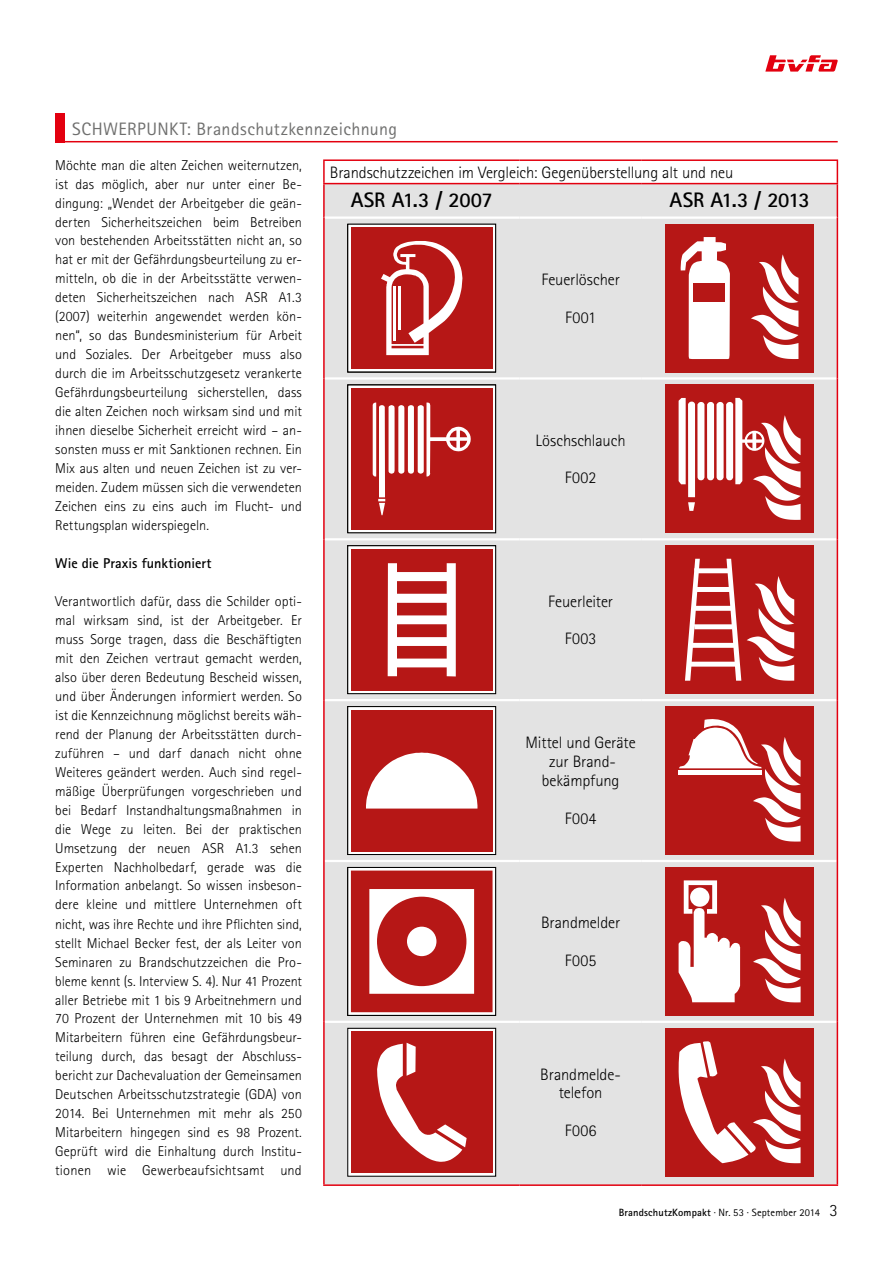
<style>
.page{position:relative;width:893px;height:1263px;background:#fff}
.page>*{position:absolute;margin:0;border:0;box-sizing:border-box;transform-origin:0 0}
.t1{font:700 21px "Rotis Sans Serif Std";letter-spacing:-.02em;color:#000}
.t2{font:18px "Rotis Sans Serif Std";letter-spacing:.02em;color:#6f6f6e}
.t3{font:300 16.5px/18.9px "Rotis Sans Serif Std";letter-spacing:-.005em;color:#000;text-align:center}
.t4{font:300 14.25px/19px "Rotis Sans Serif Std";letter-spacing:.005em;color:#000;text-align:justify}
.t5{font:700 14.25px "Rotis Sans Serif Std";color:#000}
.t6{font:10.5px "Rotis Sans Serif Std";letter-spacing:.01em;color:#000}
.s1{font-weight:700}
.s2{font-weight:300;font-size:17.25px}
</style>
<div class="page">
<svg style="left:765px;top:55px;width:73px;height:17px"></svg>
<div style="left:55px;top:113px;width:10px;height:29px;background:#e3000f"></div>
<hr style="left:55px;top:141px;width:783px;height:1px;background:#e3000f">
<div style="left:325px;top:184px;width:512px;height:1000px;background:#e3e3e3"></div>
<hr style="left:323px;top:159px;width:196px;height:2px;background:#e3000f">
<hr style="left:323px;top:161px;width:2px;height:22px;background:#e3000f">
<hr style="left:519px;top:159px;width:123px;height:2px;background:#e3000f">
<hr style="left:642px;top:159px;width:196px;height:2px;background:#e3000f">
<svg style="left:837px;top:161px;width:1px;height:22px"></svg>
<hr style="left:323px;top:183px;width:196px;height:1px;background:#e3000f">
<hr style="left:519px;top:183px;width:123px;height:1px;background:#e3000f">
<hr style="left:642px;top:183px;width:196px;height:1px;background:#e3000f">
<hr style="left:323px;top:184px;width:2px;height:34px;background:#e3000f">
<hr style="left:837px;top:184px;width:1px;height:34px;background:#e3000f">
<hr style="left:325px;top:377px;width:194px;height:3px;background:#fff">
<hr style="left:519px;top:377px;width:123px;height:3px;background:#fff">
<hr style="left:642px;top:377px;width:195px;height:3px;background:#fff">
<hr style="left:325px;top:216px;width:194px;height:3px;background:#fff">
<hr style="left:519px;top:216px;width:123px;height:3px;background:#fff">
<hr style="left:642px;top:216px;width:195px;height:3px;background:#fff">
<hr style="left:325px;top:538px;width:194px;height:2px;background:#fff">
<hr style="left:519px;top:538px;width:123px;height:2px;background:#fff">
<hr style="left:642px;top:538px;width:195px;height:2px;background:#fff">
<hr style="left:325px;top:699px;width:194px;height:2px;background:#fff">
<hr style="left:519px;top:699px;width:123px;height:2px;background:#fff">
<hr style="left:642px;top:699px;width:195px;height:2px;background:#fff">
<hr style="left:325px;top:860px;width:194px;height:2px;background:#fff">
<hr style="left:519px;top:860px;width:123px;height:2px;background:#fff">
<hr style="left:642px;top:860px;width:195px;height:2px;background:#fff">
<hr style="left:325px;top:1021px;width:194px;height:2px;background:#fff">
<hr style="left:519px;top:1021px;width:123px;height:2px;background:#fff">
<hr style="left:642px;top:1021px;width:195px;height:2px;background:#fff">
<hr style="left:323px;top:218px;width:2px;height:160px;background:#e3000f">
<hr style="left:323px;top:378px;width:2px;height:161px;background:#e3000f">
<hr style="left:323px;top:539px;width:2px;height:161px;background:#e3000f">
<hr style="left:323px;top:700px;width:2px;height:161px;background:#e3000f">
<hr style="left:323px;top:861px;width:2px;height:161px;background:#e3000f">
<hr style="left:323px;top:1022px;width:2px;height:162px;background:#e3000f">
<hr style="left:323px;top:1184px;width:196px;height:2px;background:#e3000f">
<hr style="left:519px;top:1184px;width:123px;height:2px;background:#e3000f">
<hr style="left:837px;top:1022px;width:1px;height:162px;background:#e3000f">
<hr style="left:642px;top:1184px;width:196px;height:2px;background:#e3000f">
<hr style="left:837px;top:861px;width:1px;height:161px;background:#e3000f">
<hr style="left:837px;top:700px;width:1px;height:161px;background:#e3000f">
<hr style="left:837px;top:539px;width:1px;height:161px;background:#e3000f">
<hr style="left:837px;top:378px;width:1px;height:161px;background:#e3000f">
<hr style="left:837px;top:218px;width:1px;height:160px;background:#e3000f">
<svg style="left:350px;top:226px;width:144px;height:144px"></svg>
<div style="left:351px;top:227px;width:141px;height:142px;background:#b61716"></div>
<svg style="left:381px;top:241px;width:81px;height:114px"></svg>
<div style="left:347px;top:224px;width:149px;height:148px;border:1px solid #000"></div>
<div style="left:665px;top:224px;width:149px;height:148px;background:#b61716"></div>
<svg style="left:680px;top:237px;width:50px;height:122px"></svg>
<div style="left:694px;top:283px;width:31px;height:18px;background:#b61716"></div>
<svg style="left:751px;top:254px;width:47px;height:105px"></svg>
<svg style="left:350px;top:387px;width:144px;height:144px"></svg>
<div style="left:351px;top:388px;width:141px;height:141px;background:#b61716"></div>
<svg style="left:373px;top:403px;width:98px;height:112px"></svg>
<div style="left:347px;top:384px;width:149px;height:149px;border:1px solid #000"></div>
<div style="left:665px;top:384px;width:149px;height:149px;background:#b61716"></div>
<svg style="left:679px;top:398px;width:122px;height:122px"></svg>
<div style="left:348px;top:546px;width:148px;height:148px;background:#fff"></div>
<div style="left:351px;top:549px;width:142px;height:142px;background:#b61716"></div>
<svg style="left:388px;top:563px;width:68px;height:113px"></svg>
<div style="left:347px;top:545px;width:149px;height:149px;border:1px solid #000"></div>
<div style="left:665px;top:545px;width:149px;height:149px;background:#b61716"></div>
<svg style="left:747px;top:576px;width:47px;height:105px"></svg>
<svg style="left:685px;top:559px;width:56px;height:122px"></svg>
<svg style="left:350px;top:709px;width:144px;height:143px"></svg>
<div style="left:351px;top:710px;width:142px;height:141px;background:#b61716"></div>
<svg style="left:366px;top:752px;width:111px;height:56px"></svg>
<div style="left:347px;top:706px;width:149px;height:149px;border:1px solid #000"></div>
<div style="left:665px;top:706px;width:149px;height:149px;background:#b61716"></div>
<svg style="left:679px;top:719px;width:122px;height:122px"></svg>
<svg style="left:350px;top:869px;width:144px;height:144px"></svg>
<svg style="left:351px;top:870px;width:142px;height:142px"></svg>
<div style="left:347px;top:867px;width:149px;height:149px;border:1px solid #000"></div>
<div style="left:665px;top:867px;width:149px;height:149px;background:#b61716"></div>
<svg style="left:679px;top:880px;width:62px;height:122px"></svg>
<svg style="left:753px;top:898px;width:48px;height:104px"></svg>
<svg style="left:347px;top:1027px;width:150px;height:150px"></svg>
<div style="left:665px;top:1028px;width:149px;height:149px;background:#b61716"></div>
<svg style="left:678px;top:1041px;width:122px;height:122px"></svg>
<p class="t2" style="left:72px;top:118px;width:326px">SCHWERPUNKT: Brandschutzkennzeichnung</p>
<p class="t3" style="left:330px;top:163px;width:405px">Brandschutzzeichen im Vergleich: Gegenüberstellung alt und neu</p>
<h1 class="t1" style="left:351px;top:186px;width:144px">ASR A1.3 / 2007</h1>
<h1 class="t1" style="left:669px;top:186px;width:142px">ASR A1.3 / 2013</h1>
<p class="t4" style="left:55px;top:155px;width:248px">Möchte man die alten Zeichen weiternutzen, ist das möglich, aber nur unter einer Be&shy;dingung: „Wendet der Arbeitgeber die geän&shy;derten Sicherheitszeichen beim Betreiben von bestehenden Arbeitsstätten nicht an, so hat er mit der Gefährdungsbeurteilung zu er&shy;mitteln, ob die in der Arbeitsstätte verwen&shy;deten Sicherheitszeichen nach ASR A1.3 (2007) weiterhin angewendet werden kön&shy;nen“, so das Bundesministerium für Arbeit und Soziales. Der Arbeitgeber muss also durch die im Arbeitsschutzgesetz verankerte Gefährdungsbeurteilung sicherstellen, dass die alten Zeichen noch wirksam sind und mit ihnen dieselbe Sicherheit erreicht wird – an&shy;sonsten muss er mit Sanktionen rechnen. Ein Mix aus alten und neuen Zeichen ist zu ver&shy;meiden. Zudem müssen sich die verwendeten Zeichen eins zu eins auch im Flucht- und Rettungsplan widerspiegeln.</p>
<p class="t5" style="left:55px;top:554px;width:158px">Wie die Praxis funktioniert</p>
<p class="t4" style="left:55px;top:592px;width:248px">Verantwortlich dafür, dass die Schilder opti&shy;mal wirksam sind, ist der Arbeitgeber. Er muss Sorge tragen, dass die Beschäftigten mit den Zeichen vertraut gemacht werden, also über deren Bedeutung Bescheid wissen, und über Änderungen informiert werden. So ist die Kennzeichnung möglichst bereits wäh&shy;rend der Planung der Arbeitsstätten durch&shy;zuführen – und darf danach nicht ohne Weiteres geändert werden. Auch sind regel&shy;mäßige Überprüfungen vorgeschrieben und bei Bedarf Instandhaltungsmaßnahmen in die Wege zu leiten. Bei der praktischen Umsetzung der neuen ASR A1.3 sehen Experten Nachholbedarf, gerade was die Information anbelangt. So wissen insbeson&shy;dere kleine und mittlere Unternehmen oft nicht, was ihre Rechte und ihre Pflichten sind, stellt Michael Becker fest, der als Leiter von Seminaren zu Brandschutzzeichen die Pro&shy;bleme kennt (s. Interview S. 4). Nur 41 Prozent aller Betriebe mit 1 bis 9 Arbeitnehmern und 70 Prozent der Unternehmen mit 10 bis 49<br>Mitarbeitern führen eine Gefährdungsbeur&shy;teilung durch, das besagt der Abschluss&shy;bericht zur Dachevaluation der Gemeinsamen Deutschen Arbeitsschutzstrategie (GDA) von 2014. Bei Unternehmen mit mehr als 250<br>Mitarbeitern hingegen sind es 98 Prozent.<br>Geprüft wird die Einhaltung durch Institu&shy;tionen wie Gewerbeaufsichtsamt und</p>
<p class="t3" style="left:541px;top:270px;width:80px">Feuerlöscher</p>
<p class="t3" style="left:565px;top:308px;width:32px">F001</p>
<p class="t3" style="left:536px;top:431px;width:92px">Löschschlauch</p>
<p class="t3" style="left:565px;top:468px;width:33px">F002</p>
<p class="t3" style="left:548px;top:591px;width:66px">Feuerleiter</p>
<p class="t3" style="left:565px;top:629px;width:33px">F003</p>
<p class="t3" style="left:526px;top:733px;width:112px">Mittel und Geräte zur Brand&shy;bekämpfung</p>
<p class="t3" style="left:565px;top:809px;width:33px">F004</p>
<p class="t3" style="left:541px;top:913px;width:81px">Brandmelder</p>
<p class="t3" style="left:565px;top:951px;width:33px">F005</p>
<p class="t3" style="left:540px;top:1064px;width:80px">Brandmelde&shy;telefon</p>
<p class="t3" style="left:565px;top:1121px;width:33px">F006</p>
<p class="t6" style="left:619px;top:1206px;width:221px"><span class="s1">BrandschutzKompakt</span> · Nr. 53 · September 2014 <span class="s2">3</span></p>
</div>
